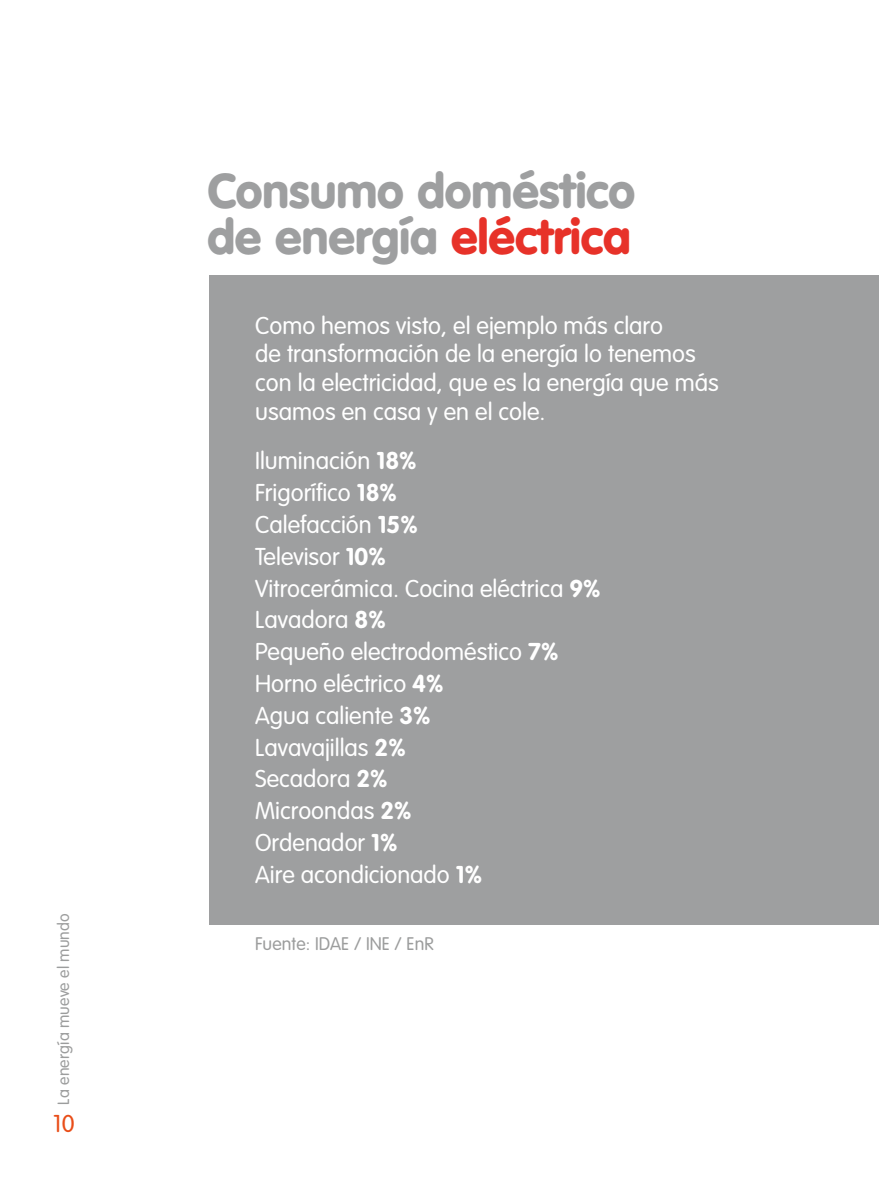
<style>
.page{position:relative;width:879px;height:1191px;background:#fff}
.page>*{position:absolute;margin:0;border:0;box-sizing:border-box;transform-origin:0 0}
.t1{font:900 48px/46px "VAG Rounded Std";color:#9e9fa0}
.t2{font:300 24px/31.8px "VAG Rounded Std";color:#fff}
.t3{font:300 24px "VAG Rounded Std";color:#e94d18}
.t4{font:300 18px "VAG Rounded Std";letter-spacing:.005em;color:#9c9d9d}
.t5{font:300 16px "VAG Rounded Std";letter-spacing:.01em;color:#9c9d9d}
.s1{color:#e73229}
.s2{font-weight:700}
</style>
<div class="page">
<div style="left:210px;top:275px;width:669px;height:649px;background:#9e9fa0"></div>
<p class="t5" style="left:54px;top:1104px;width:193px;rotate:-90deg">La energía mueve el mundo</p>
<p class="t3" style="left:53px;top:1110px;width:23px">10</p>
<h1 class="t1" style="left:207px;top:170px;width:429px">Consumo doméstico de energía <span class="s1">eléctrica</span></h1>
<p class="t2" style="left:255px;top:312px;width:465px;line-height:28.8px">Como hemos visto, el ejemplo más claro<br>de transformación de la energía lo tenemos con la electricidad, que es la energía que más usamos en casa y en el cole.</p>
<p class="t2" style="left:255px;top:446px;width:347px">Iluminación <span class="s2">18%<br></span>Frigorífico <span class="s2">18%<br></span>Calefacción <span class="s2">15%<br></span>Televisor <span class="s2">10%<br></span>Vitrocerámica. Cocina eléctrica <span class="s2">9%<br></span>Lavadora <span class="s2">8%<br></span>Pequeño electrodoméstico <span class="s2">7%<br></span>Horno eléctrico <span class="s2">4%<br></span>Agua caliente <span class="s2">3%<br></span>Lavavajillas <span class="s2">2%<br></span>Secadora <span class="s2">2%<br></span>Microondas <span class="s2">2%<br></span>Ordenador <span class="s2">1%<br></span>Aire acondicionado <span class="s2">1%</span></p>
<p class="t4" style="left:255px;top:933px;width:180px">Fuente: IDAE / INE / EnR</p>
</div>
